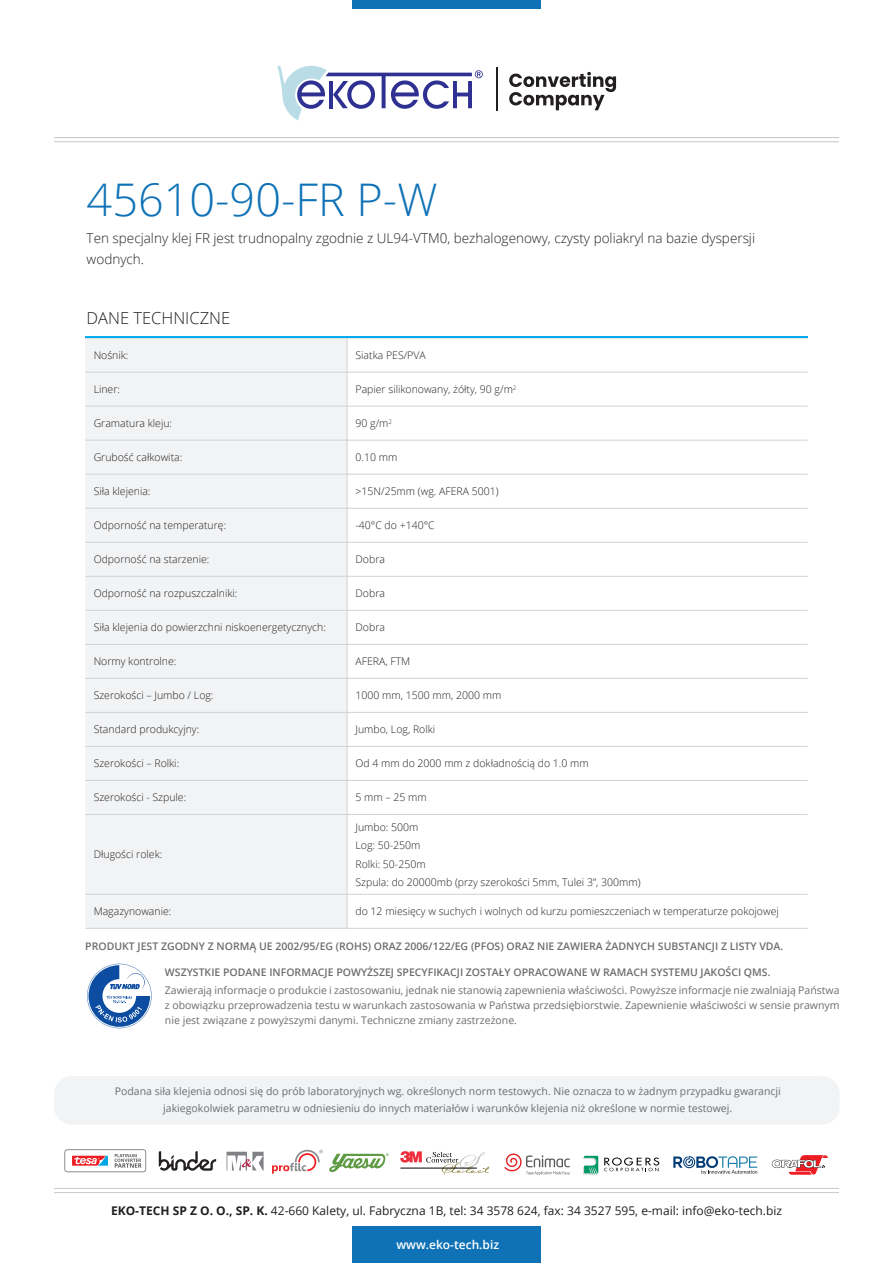
<style>
.page{position:relative;width:893px;height:1263px;background:#fff}
.page>*{position:absolute;margin:0;border:0;box-sizing:border-box;transform-origin:0 0}
.t1{font:300 45px "Open Sans";color:#0f72b6}
.t2{font:300 16.5px "Open Sans";color:#231f20}
.t3{font:300 13.5px/21px "Open Sans";color:#231f20}
.t4{font:12px "Open Sans";color:#231f20}
.t5{font:600 12px "Open Sans";color:#fff}
.t6{font:300 10.5px "Open Sans";color:#231f20}
.t7{font:10.5px/15px "Open Sans";color:#6c6d70;text-align:justify}
.t8{font:600 10.5px "Open Sans";color:#6c6d70}
.t9{font:700 3.6px "Arial";color:#63a046}
.s1{font-weight:700}
</style>
<div class="page">
<div style="left:352px;top:1226px;width:189px;height:37px;background:#0f72b6"></div>
<div style="left:352px;top:0;width:189px;height:9px;background:#0f72b6"></div>
<hr style="left:54px;top:141px;width:785px;height:1px;background:#c7c8ca">
<hr style="left:54px;top:1192px;width:785px;height:1px;background:#c7c8ca">
<hr style="left:54px;top:137px;width:785px;height:1px;background:#c7c8ca">
<hr style="left:54px;top:1188px;width:785px;height:1px;background:#c7c8ca">
<svg style="left:504px;top:1153px;width:66px;height:22px"></svg>
<svg style="left:772px;top:1155px;width:56px;height:20px"></svg>
<svg style="left:583px;top:1156px;width:15px;height:20px"></svg>
<svg style="left:604px;top:1157px;width:55px;height:14px"></svg>
<svg style="left:673px;top:1156px;width:84px;height:18px"></svg>
<svg style="left:159px;top:1151px;width:57px;height:20px"></svg>
<svg style="left:227px;top:1152px;width:37px;height:18px"></svg>
<svg style="left:272px;top:1150px;width:51px;height:24px"></svg>
<svg style="left:329px;top:1154px;width:56px;height:18px"></svg>
<svg style="left:400px;top:1151px;width:89px;height:24px"></svg>
<hr style="left:400px;top:1168px;width:77px;height:1px;background:#040503">
<svg style="left:65px;top:1149px;width:81px;height:23px"></svg>
<svg style="left:277px;top:66px;width:206px;height:54px"></svg>
<svg style="left:509px;top:72px;width:107px;height:38px"></svg>
<hr style="left:496px;top:67px;width:2px;height:43px;background:#231f20">
<div style="left:85px;top:339px;width:262px;height:589px;background:#f2f3f4"></div>
<hr style="left:347px;top:372px;width:461px;height:1px;background:#d1d2d4">
<hr style="left:347px;top:406px;width:461px;height:1px;background:#d1d2d4">
<hr style="left:347px;top:440px;width:461px;height:1px;background:#d1d2d4">
<hr style="left:347px;top:474px;width:461px;height:1px;background:#d1d2d4">
<hr style="left:347px;top:508px;width:461px;height:1px;background:#d1d2d4">
<hr style="left:347px;top:542px;width:461px;height:1px;background:#d1d2d4">
<hr style="left:347px;top:576px;width:461px;height:1px;background:#d1d2d4">
<hr style="left:347px;top:610px;width:461px;height:1px;background:#d1d2d4">
<hr style="left:347px;top:644px;width:461px;height:1px;background:#d1d2d4">
<hr style="left:347px;top:678px;width:461px;height:1px;background:#d1d2d4">
<hr style="left:347px;top:712px;width:461px;height:1px;background:#d1d2d4">
<hr style="left:347px;top:746px;width:461px;height:1px;background:#d1d2d4">
<hr style="left:347px;top:780px;width:461px;height:1px;background:#d1d2d4">
<hr style="left:347px;top:814px;width:461px;height:1px;background:#d1d2d4">
<hr style="left:347px;top:894px;width:461px;height:1px;background:#d1d2d4">
<hr style="left:347px;top:928px;width:461px;height:1px;background:#d1d2d4">
<hr style="left:347px;top:338px;width:461px;height:1px;background:#d1d2d4">
<hr style="left:85px;top:338px;width:262px;height:1px;background:#d1d2d4">
<hr style="left:85px;top:372px;width:262px;height:1px;background:#d1d2d4">
<hr style="left:347px;top:338px;width:1px;height:34px;background:#d1d2d4">
<hr style="left:347px;top:372px;width:1px;height:34px;background:#d1d2d4">
<hr style="left:85px;top:406px;width:262px;height:1px;background:#d1d2d4">
<hr style="left:347px;top:406px;width:1px;height:34px;background:#d1d2d4">
<hr style="left:85px;top:440px;width:262px;height:1px;background:#d1d2d4">
<hr style="left:347px;top:440px;width:1px;height:34px;background:#d1d2d4">
<hr style="left:85px;top:474px;width:262px;height:1px;background:#d1d2d4">
<hr style="left:347px;top:474px;width:1px;height:34px;background:#d1d2d4">
<hr style="left:85px;top:508px;width:262px;height:1px;background:#d1d2d4">
<hr style="left:347px;top:508px;width:1px;height:34px;background:#d1d2d4">
<hr style="left:85px;top:542px;width:262px;height:1px;background:#d1d2d4">
<hr style="left:347px;top:542px;width:1px;height:34px;background:#d1d2d4">
<hr style="left:85px;top:576px;width:262px;height:1px;background:#d1d2d4">
<hr style="left:347px;top:576px;width:1px;height:34px;background:#d1d2d4">
<hr style="left:85px;top:610px;width:262px;height:1px;background:#d1d2d4">
<hr style="left:347px;top:610px;width:1px;height:34px;background:#d1d2d4">
<hr style="left:85px;top:644px;width:262px;height:1px;background:#d1d2d4">
<hr style="left:347px;top:644px;width:1px;height:34px;background:#d1d2d4">
<hr style="left:85px;top:678px;width:262px;height:1px;background:#d1d2d4">
<hr style="left:347px;top:678px;width:1px;height:34px;background:#d1d2d4">
<hr style="left:85px;top:712px;width:262px;height:1px;background:#d1d2d4">
<hr style="left:347px;top:712px;width:1px;height:34px;background:#d1d2d4">
<hr style="left:85px;top:746px;width:262px;height:1px;background:#d1d2d4">
<hr style="left:347px;top:746px;width:1px;height:34px;background:#d1d2d4">
<hr style="left:85px;top:780px;width:262px;height:1px;background:#d1d2d4">
<hr style="left:347px;top:781px;width:1px;height:33px;background:#d1d2d4">
<hr style="left:85px;top:814px;width:262px;height:1px;background:#d1d2d4">
<hr style="left:347px;top:815px;width:1px;height:79px;background:#d1d2d4">
<hr style="left:85px;top:894px;width:262px;height:1px;background:#d1d2d4">
<hr style="left:347px;top:894px;width:1px;height:34px;background:#d1d2d4">
<hr style="left:85px;top:928px;width:262px;height:1px;background:#d1d2d4">
<hr style="left:85px;top:336px;width:723px;height:2px;background:#00aeef">
<svg style="left:87px;top:964px;width:65px;height:64px"></svg>
<div style="left:54px;top:1076px;width:786px;height:49px;background:#f2f3f4;border-radius:18px"></div>
<p class="t1" style="left:87px;top:168px;width:352px">45610-90-FR P-W</p>
<p class="t3" style="left:87px;top:227px;width:670px">Ten specjalny klej FR jest trudnopalny zgodnie z UL94-VTM0, bezhalogenowy, czysty poliakryl na bazie dyspersji wodnych.</p>
<p class="t2" style="left:87px;top:307px;width:145px">DANE TECHNICZNE</p>
<p class="t6" style="left:94px;top:348px;width:36px">Nośnik:</p>
<p class="t6" style="left:355px;top:348px;width:72px">Siatka PES/PVA</p>
<p class="t6" style="left:94px;top:382px;width:28px">Liner:</p>
<p class="t6" style="left:355px;top:382px;width:162px">Papier silikonowany, żółty, 90 g/m<sup>2</sup></p>
<p class="t6" style="left:94px;top:416px;width:80px">Gramatura kleju:</p>
<p class="t6" style="left:355px;top:416px;width:38px">90 g/m<sup>2</sup></p>
<p class="t6" style="left:94px;top:450px;width:90px">Grubość całkowita:</p>
<p class="t6" style="left:355px;top:450px;width:43px">0.10 mm</p>
<p class="t6" style="left:94px;top:484px;width:58px">Siła klejenia:</p>
<p class="t6" style="left:355px;top:484px;width:145px">&gt;15N/25mm (wg. AFERA 5001)</p>
<p class="t6" style="left:94px;top:518px;width:134px">Odporność na temperaturę:</p>
<p class="t6" style="left:355px;top:518px;width:81px">-40°C do +140°C</p>
<p class="t6" style="left:94px;top:552px;width:117px">Odporność na starzenie:</p>
<p class="t6" style="left:355px;top:552px;width:31px">Dobra</p>
<p class="t6" style="left:94px;top:586px;width:145px">Odporność na rozpuszczalniki:</p>
<p class="t6" style="left:355px;top:586px;width:31px">Dobra</p>
<p class="t6" style="left:94px;top:620px;width:234px">Siła klejenia do powierzchni niskoenergetycznych:</p>
<p class="t6" style="left:355px;top:620px;width:31px">Dobra</p>
<p class="t6" style="left:94px;top:654px;width:84px">Normy kontrolne:</p>
<p class="t6" style="left:355px;top:654px;width:56px">AFERA, FTM</p>
<p class="t6" style="left:94px;top:688px;width:121px">Szerokości – Jumbo / Log:</p>
<p class="t6" style="left:355px;top:688px;width:147px">1000 mm, 1500 mm, 2000 mm</p>
<p class="t6" style="left:94px;top:722px;width:107px">Standard produkcyjny:</p>
<p class="t6" style="left:355px;top:722px;width:81px">Jumbo, Log, Rolki</p>
<p class="t6" style="left:94px;top:756px;width:87px">Szerokości – Rolki:</p>
<p class="t6" style="left:355px;top:756px;width:235px">Od 4 mm do 2000 mm z dokładnością do 1.0 mm</p>
<p class="t6" style="left:94px;top:790px;width:94px">Szerokości - Szpule:</p>
<p class="t6" style="left:355px;top:790px;width:73px">5 mm – 25 mm</p>
<p class="t6" style="left:94px;top:847px;width:70px">Długości rolek:</p>
<p class="t6" style="left:355px;top:820px;width:64px">Jumbo: 500m</p>
<p class="t6" style="left:355px;top:838px;width:66px">Log: 50-250m</p>
<p class="t6" style="left:355px;top:856px;width:72px">Rolki: 50-250m</p>
<p class="t6" style="left:355px;top:875px;width:287px">Szpula: do 20000mb (przy szerokości 5mm, Tulei 3”, 300mm)</p>
<p class="t6" style="left:94px;top:904px;width:79px">Magazynowanie:</p>
<p class="t6" style="left:355px;top:904px;width:425px">do 12 miesięcy w suchych i wolnych od kurzu pomieszczeniach w temperaturze pokojowej</p>
<p class="t8" style="left:85px;top:939px;width:700px">PRODUKT JEST ZGODNY Z NORMĄ UE 2002/95/EG (ROHS) ORAZ 2006/122/EG (PFOS) ORAZ NIE ZAWIERA ŻADNYCH SUBSTANCJI Z LISTY VDA.</p>
<p class="t8" style="left:165px;top:965px;width:607px">WSZYSTKIE PODANE INFORMACJE POWYŻSZEJ SPECYFIKACJI ZOSTAŁY OPRACOWANE W RAMACH SYSTEMU JAKOŚCI QMS.</p>
<p class="t7" style="left:165px;top:982px;width:676px">Zawierają informacje o produkcie i zastosowaniu, jednak nie stanowią zapewnienia właściwości. Powyższe informacje nie zwalniają Państwa z obowiązku przeprowadzenia testu w warunkach zastosowania w Państwa przedsiębiorstwie. Zapewnienie właściwości w sensie prawnym nie jest związane z powyższymi danymi. Techniczne zmiany zastrzeżone.</p>
<p class="t7" style="left:115px;top:1083px;width:668px;line-height:16.5px;text-align:center">Podana siła klejenia odnosi się do prób laboratoryjnych wg. określonych norm testowych. Nie oznacza to w żadnym przypadku gwarancji jakiegokolwiek parametru w odniesieniu do innych materiałów i warunków klejenia niż określone w normie testowej.</p>
<p class="t9" style="left:386px;top:1153px;width:4px">®</p>
<p class="t4" style="left:111px;top:1202px;width:672px"><span class="s1">EKO-TECH SP Z O. O., SP. K.</span> 42-660 Kalety, ul. Fabryczna 1B, tel: 34 3578 624, fax: 34 3527 595, e-mail: info@eko-tech.biz</p>
<p class="t5" style="left:396px;top:1236px;width:104px">www.eko-tech.biz</p>
</div>
